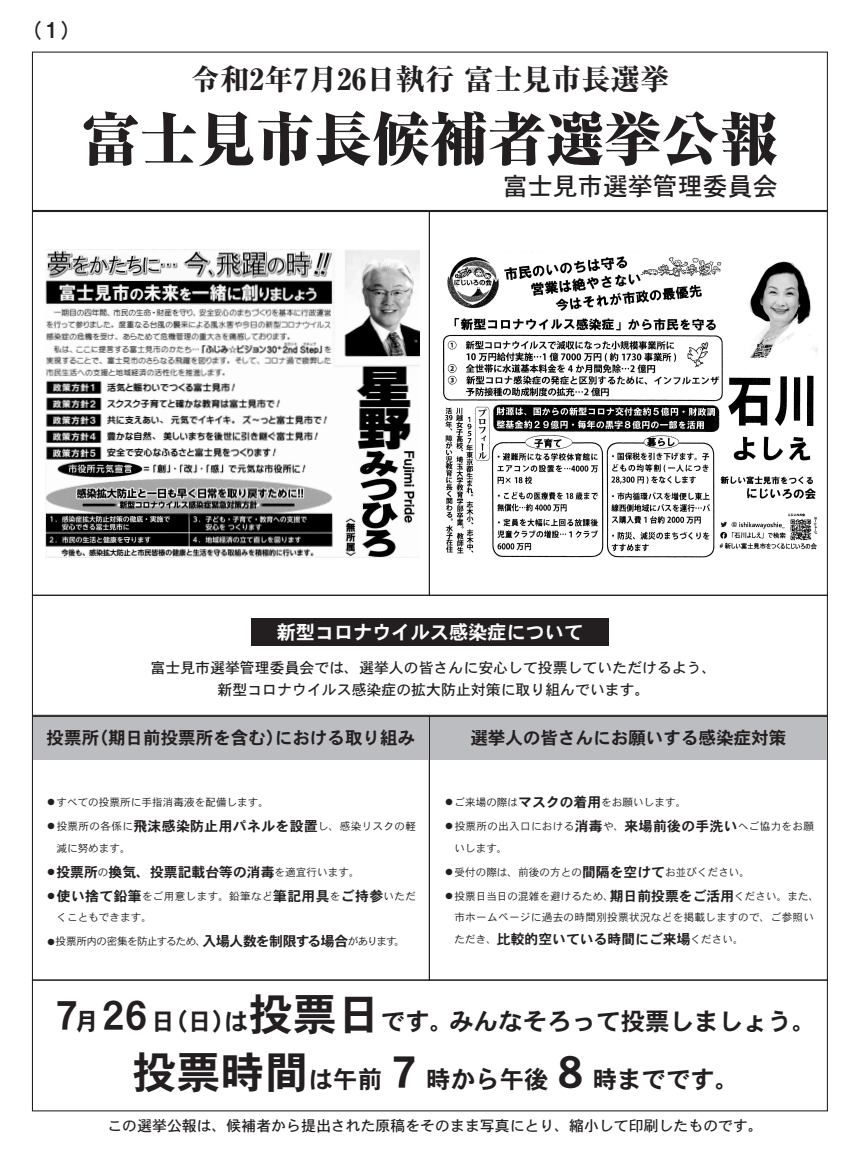
<style>
.page{position:relative;width:862px;height:1163px;background:#fff}
.page>*{position:absolute;margin:0;border:0;box-sizing:border-box;transform-origin:0 0}
.t1{font:800 expanded 57.9px "Ryumin Pr 6 N";color:#231f20}
.t2{font:44.03px "DFHS Gothic Std W7";color:#231f20}
.t3{font:800 29.25px "Ryumin Pr 6 N";color:#231f20}
.t4{font:24.97px "DFHS Gothic Std W5";color:#231f20}
.t5{font:24.45px "DFHS Gothic Std W7";color:#231f20}
.t6{font:500 20.17px "Gothic MB101 Pr 6 N";color:#231f20}
.t7{font:19.12px "DFHS Gothic Std W7";color:#fff}
.t8{font:17.55px "DFHS Gothic Std W7";color:#231f20}
.t9{font:14.85px/21.2px "DFHS Gothic Std W5";color:#231f20;text-align:center}
.t10{font:13.8px "DFHS Gothic Std W7";color:#231f20}
.t11{font:13.8px "DFHS Gothic Std W7";letter-spacing:.03em;color:#231f20}
.t12{font:13.8px "DFHS Gothic Std W7";letter-spacing:-.035em;color:#231f20}
.t13{font:13.8px "DFHS Gothic Std W7";letter-spacing:.025em;color:#231f20}
.t14{font:10.65px "DFHS Gothic Std W3";color:#231f20}
.t15{font:10.65px/21.8px "DFHS Gothic Std W3";letter-spacing:.025em;color:#231f20}
.t16{font:10.65px/21.8px "DFHS Gothic Std W3";letter-spacing:.03em;color:#231f20}
.t17{font:10.65px "DFHS Gothic Std W3";letter-spacing:-.055em;color:#231f20}
.t18{font:700 10.65px "Gothic MB101 Pr 6 N De";color:#231f20}
.s1{font-family:"Gothic MB101 Pr 6 N De";font-weight:700}
.s2{font-family:"DFHS Gothic Std W3";font-size:10.65px}
.s3{font-family:"DFHS Gothic Std W7";font-size:13.8px}
.s4{font-size:44.03px}
.s5{font-size:24.45px}
</style>
<div class="page">
<div style="left:32px;top:52px;width:795px;height:159px;border:1px solid #231f20"></div>
<div style="left:251px;top:618px;width:357px;height:28px;background:#231f20"></div>
<div style="left:32px;top:595px;width:795px;height:121px;border:1px solid #231f20"></div>
<div style="left:428px;top:716px;width:399px;height:265px;border:1px solid #231f20"></div>
<div style="left:32px;top:211px;width:397px;height:385px;border:1px solid #231f20"></div>
<img style="left:45px;top:249px;width:374px;height:309px">
<img style="left:443px;top:251px;width:374px;height:307px">
<div style="left:33px;top:717px;width:395px;height:42px;background:#bcbdc0"></div>
<div style="left:429px;top:717px;width:397px;height:42px;background:#bcbdc0"></div>
<h3 class="t6" style="left:22px;top:14px;width:60px">)１(</h3>
<h3 class="t3" style="left:191px;top:56px;width:479px">令和年2 月7 26日執行富士見市長選挙</h3>
<h1 class="t1" style="left:82px;top:93px;width:697px">富士見市長候補者選挙公報</h1>
<h3 class="t4" style="left:502px;top:173px;width:276px">富士見市選挙管理委員会</h3>
<p class="t7" style="left:276px;top:622px;width:308px">新型コロナウイルス感染症について</p>
<p class="t9" style="left:150px;top:657px;width:567px">富士見市選挙管理委員会では、選挙人の皆さんに安心して投票していただけるよう、新型コロナウイルス感染症の拡大防止対策に取り組んでいます。</p>
<p class="t8" style="left:470px;top:729px;width:317px">選挙人の皆さんにお願いする感染症対策</p>
<p class="t8" style="left:90px;top:729px;width:194px">（期日前投票所を含む）</p>
<p class="t8" style="left:275px;top:729px;width:142px">における取り組み</p>
<p class="t8" style="left:47px;top:729px;width:54px">投票所</p>
<p class="t14" style="left:46px;top:796px;width:225px"><span class="s1">⃝</span>すべての投票所に手指消毒液を配備します。</p>
<p class="t11" style="left:57px;top:819px;width:273px"><span class="s2">投票所の各係に</span>飛沫感染防止用パネルを設置<span class="s2">し</span></p>
<p class="t16" style="left:328px;top:815px;width:89px">、感染リスクの軽</p>
<p class="t18" style="left:46px;top:817px;width:12px">⃝</p>
<p class="t14" style="left:56px;top:842px;width:76px">減に努めます。</p>
<p class="t10" style="left:56px;top:864px;width:294px">投票所<span class="s2">の</span>換気、投票記載台等の消毒<span class="s2">を適宜行います</span></p>
<p class="t18" style="left:46px;top:863px;width:12px">⃝</p>
<p class="t16" style="left:56px;top:885px;width:361px;text-indent:-11px"><span class="s1">⃝</span><span class="s3">使い捨て鉛筆</span>をご用意します。鉛筆など<span class="s3">筆記用具</span>を<span class="s3">ご持参</span>いただくこともできます。</p>
<p class="t14" style="left:394px;top:936px;width:12px">。</p>
<p class="t14" style="left:349px;top:866px;width:12px">。</p>
<p class="t12" style="left:202px;top:934px;width:196px">入場人数を制限する場合<span class="s2">があります</span></p>
<p class="t17" style="left:46px;top:936px;width:162px"><span class="s1">⃝</span>投票所内の密集を防止するため、</p>
<p class="t14" style="left:443px;top:796px;width:244px"><span class="s1">⃝</span>ご来場の際は<span class="s3">マスクの着用</span>をお願いします。</p>
<p class="t13" style="left:624px;top:819px;width:191px">来場前後の手洗い<span class="s2">へご協力をお願</span></p>
<p class="t15" style="left:454px;top:815px;width:171px;text-indent:-11px"><span class="s1">⃝</span>投票所の出入口における<span class="s3">消毒</span>や、いします。</p>
<p class="t14" style="left:443px;top:866px;width:308px"><span class="s1">⃝</span>受付の際は、前後の方との<span class="s3">間隔を空けて</span>お並びください。</p>
<p class="t10" style="left:609px;top:888px;width:168px">期日前投票をご活用<span class="s2">ください</span></p>
<p class="t14" style="left:443px;top:890px;width:172px"><span class="s1">⃝</span>投票日当日の混雑を避けるため、</p>
<p class="t15" style="left:454px;top:906px;width:361px">市ホームページに過去の時間別投票状況などを掲載しますので、ご参照い</p>
<p class="t14" style="left:732px;top:934px;width:12px">。</p>
<p class="t14" style="left:776px;top:890px;width:44px">。また、</p>
<p class="t10" style="left:496px;top:932px;width:237px">比較的空いている時間にご来場<span class="s2">ください</span></p>
<p class="t14" style="left:454px;top:934px;width:44px">ただき、</p>
<h3 class="t5" style="left:55px;top:1008px;width:45px">月<span class="s4">7</span></h3>
<h2 class="t2" style="left:102px;top:990px;width:47px">26</h2>
<h3 class="t5" style="left:224px;top:1008px;width:231px">は<span class="s4">投票日</span>です。</h3>
<h3 class="t5" style="left:151px;top:1008px;width:87px">（日日）</h3>
<h3 class="t5" style="left:449px;top:1008px;width:368px">みんなそろって投票しましょう。</h3>
<h2 class="t2" style="left:132px;top:1049px;width:295px">投票時間<span class="s5">は午前</span>７</h2>
<h3 class="t5" style="left:426px;top:1066px;width:124px">時から午後</h3>
<h2 class="t2" style="left:548px;top:1049px;width:46px">８</h2>
<h3 class="t5" style="left:592px;top:1066px;width:148px">時までです。</h3>
<p class="t9" style="left:107px;top:1115px;width:656px">この選挙公報は、候補者から提出された原稿をそのまま写真にとり、縮小して印刷したものです。</p>
</div>
